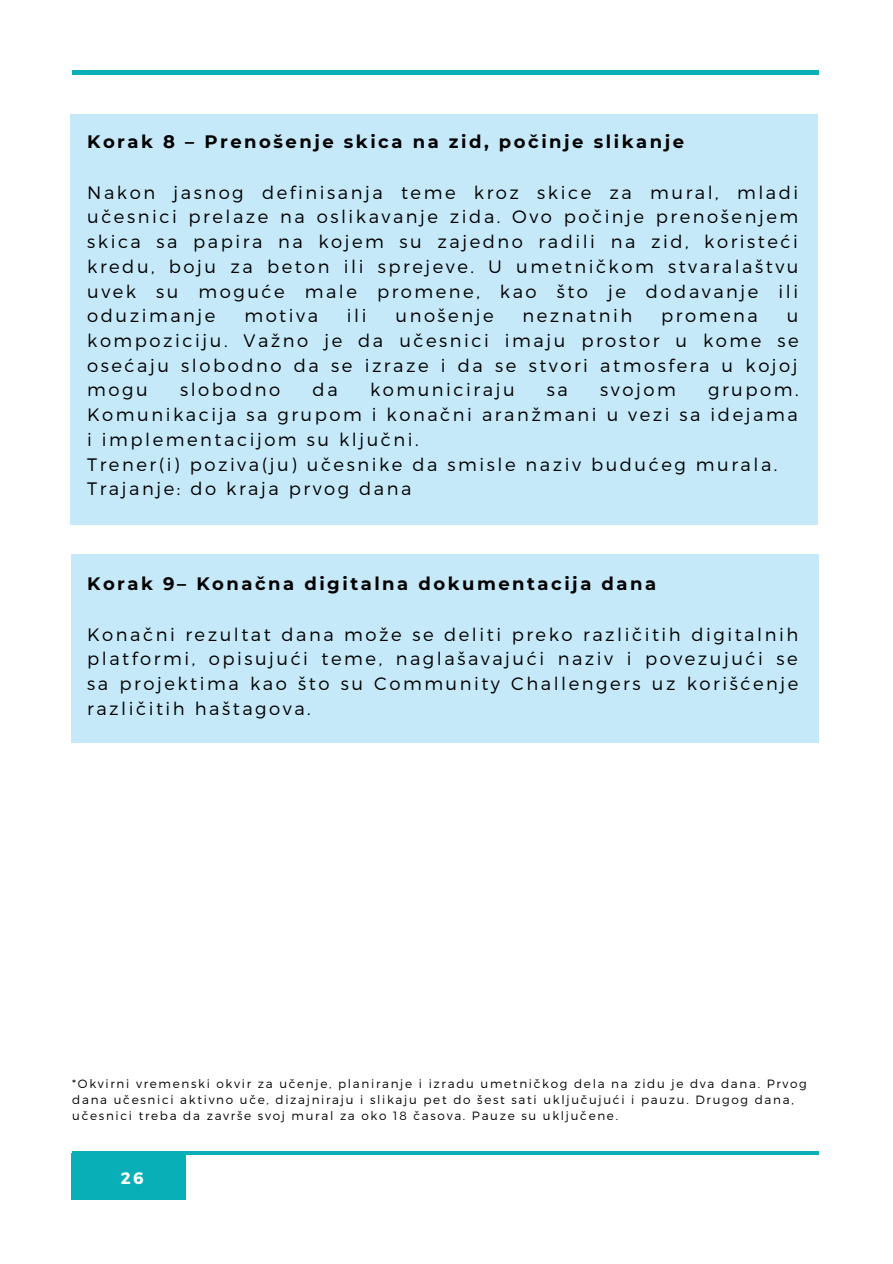
<style>
.page{position:relative;width:893px;height:1264px;background:#fff}
.page>*{position:absolute;margin:0;border:0;box-sizing:border-box;transform-origin:0 0}
.t1{font:300 18px/24.8px "Montserrat";letter-spacing:.14em;color:#000;text-align:justify}
.t2{font:700 18px "Montserrat";letter-spacing:.14em;color:#000}
.t3{font:700 16.5px "Montserrat";color:#fff}
.t4{font:300 12px/16px "Montserrat";letter-spacing:.14em;color:#000}
</style>
<div class="page">
<hr style="left:72px;top:71px;width:747px;height:3px;background:#08afb6">
<div style="left:71px;top:115px;width:746px;height:409px;background:#c5e9f8"></div>
<div style="left:71px;top:1153px;width:115px;height:46px;background:#08afb6"></div>
<hr style="left:72px;top:1151px;width:747px;height:3px;background:#08afb6">
<div style="left:71px;top:554px;width:747px;height:189px;background:#c5e9f8"></div>
<p class="t2" style="left:87px;top:130px;width:598px">Korak 8 – Prenošenje skica na zid, počinje slikanje</p>
<p class="t1" style="left:87px;top:179px;width:712px">Nakon jasnog definisanja teme kroz skice za mural, mladi učesnici prelaze na oslikavanje zida. Ovo počinje prenošenjem skica sa papira na kojem su zajedno radili na zid, koristeći kredu, boju za beton ili sprejeve. U umetničkom stvaralaštvu uvek su moguće male promene, kao što je dodavanje ili oduzimanje</p>
<p class="t1" style="left:244px;top:302px;width:75px">motiva</p>
<p class="t1" style="left:347px;top:302px;width:21px">ili</p>
<p class="t1" style="left:395px;top:302px;width:100px">unošenje</p>
<p class="t1" style="left:522px;top:302px;width:111px">neznatnih</p>
<p class="t1" style="left:661px;top:302px;width:98px">promena</p>
<p class="t1" style="left:87px;top:302px;width:713px;text-indent:699px">u kompoziciju. Važno je da učesnici imaju prostor u kome se osećaju slobodno da se izraze i da se stvori atmosfera u kojoj mogu</p>
<p class="t1" style="left:180px;top:377px;width:102px">slobodno</p>
<p class="t1" style="left:312px;top:377px;width:27px">da</p>
<p class="t1" style="left:370px;top:377px;width:146px">komuniciraju</p>
<p class="t1" style="left:547px;top:377px;width:23px">sa</p>
<p class="t1" style="left:600px;top:377px;width:77px">svojom</p>
<p class="t1" style="left:87px;top:377px;width:713px;text-align:left;text-indent:621px">grupom.<br>Komunikacija sa grupom i konačni aranžmani u vezi sa idejama i implementacijom su ključni.<br>Trener(i) poziva(ju) učesnike da smisle naziv budućeg murala.<br>Trajanje: do kraja prvog dana</p>
<p class="t2" style="left:87px;top:572px;width:570px">Korak 9– Konačna digitalna dokumentacija dana</p>
<p class="t1" style="left:87px;top:621px;width:712px">Konačni rezultat dana može se deliti preko različitih digitalnih platformi, opisujući teme, naglašavajući naziv i povezujući se sa projektima kao što su Community Challengers uz korišćenje različitih haštagova.</p>
<p class="t4" style="left:72px;top:1075px;width:736px">*Okvirni vremenski okvir za učenje, planiranje i izradu umetničkog dela na zidu je dva dana. Prvog dana učesnici aktivno uče, dizajniraju i slikaju pet do šest sati uključujući i pauzu. Drugog dana, učesnici treba da završe svoj mural za oko 18 časova. Pauze su uključene.</p>
<p class="t3" style="left:121px;top:1167px;width:24px">26</p>
</div>
